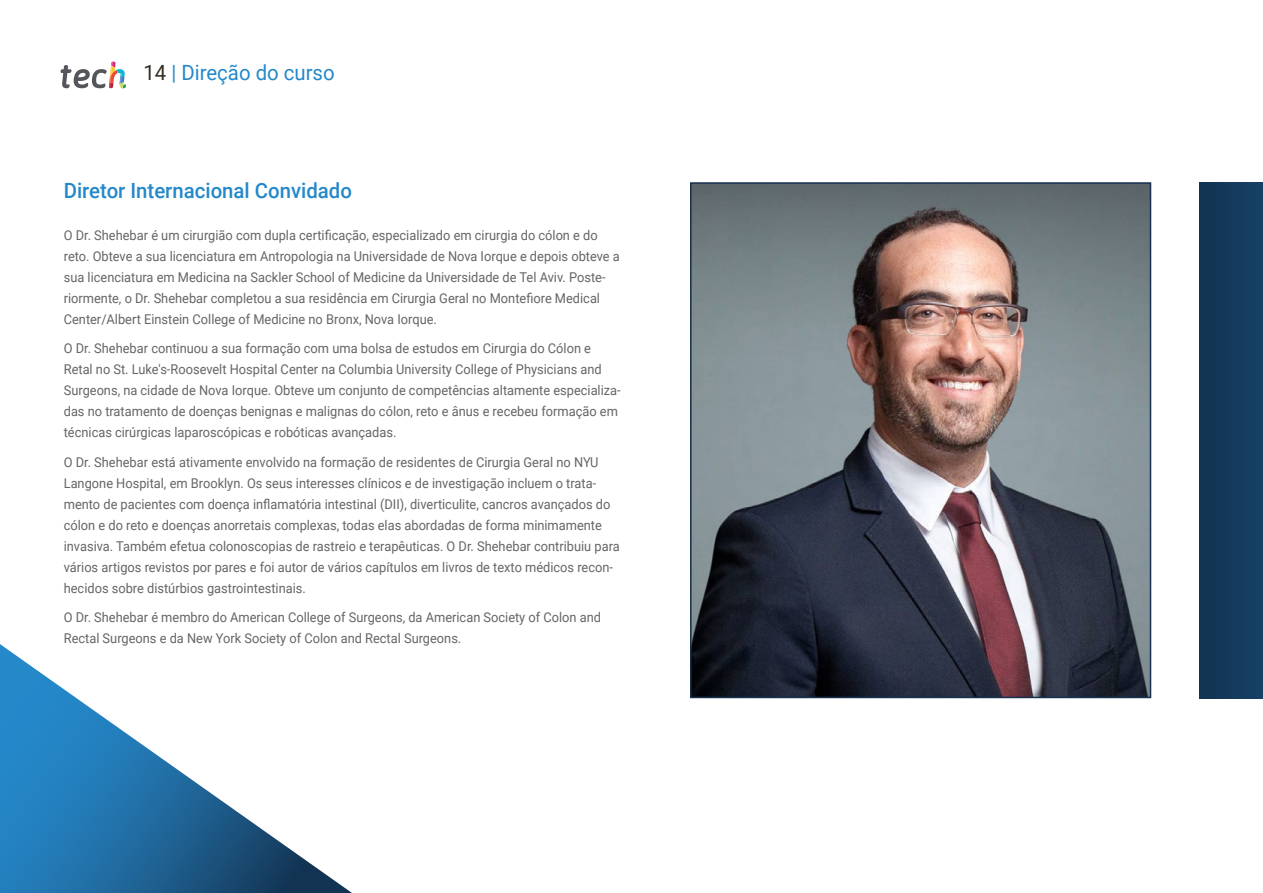
<style>
.page{position:relative;width:1263px;height:893px;background:#fff}
.page>*{position:absolute;margin:0;border:0;box-sizing:border-box;transform-origin:0 0}
.t1{font:500 21px "Roboto";color:#2488c9}
.t2{font:21px "Roboto";color:#2488c9}
.t3{font:13.5px/21px "Roboto";color:#656565;scale:.95 1}
.s1{color:#312e20}
</style>
<div class="page">
<svg style="left:61px;top:62px;width:65px;height:27px"></svg>
<img style="left:693px;top:185px;width:455px;height:510px">
<div style="left:690px;top:182px;width:461px;height:516px;border:2px solid #17304f"></div>
<svg style="left:0;top:644px;width:352px;height:249px"></svg>
<div style="left:1199px;top:182px;width:64px;height:516px;background:#14395b"></div>
<h1 class="t2" style="left:144px;top:57px;width:193px"><span class="s1">14</span> | Direção do curso</h1>
<h1 class="t1" style="left:64px;top:176px;width:290px">Diretor Internacional Convidado</h1>
<p class="t3" style="left:64px;top:224px;width:587px">O Dr. Shehebar é um cirurgião com dupla certificação, especializado em cirurgia do cólon e do reto. Obteve a sua licenciatura em Antropologia na Universidade de Nova Iorque e depois obteve a sua licenciatura em Medicina na Sackler School of Medicine da Universidade de Tel Aviv. Poste&shy;riormente, o Dr. Shehebar completou a sua residência em Cirurgia Geral no Montefiore Medical Center/Albert Einstein College of Medicine no Bronx, Nova Iorque.</p>
<p class="t3" style="left:64px;top:337px;width:588px">O Dr. Shehebar continuou a sua formação com uma bolsa de estudos em Cirurgia do Cólon e Retal no St. Luke's-Roosevelt Hospital Center na Columbia University College of Physicians and Surgeons, na cidade de Nova Iorque. Obteve um conjunto de competências altamente especializa&shy;das no tratamento de doenças benignas e malignas do cólon, reto e ânus e recebeu formação em técnicas cirúrgicas laparoscópicas e robóticas avançadas.</p>
<p class="t3" style="left:64px;top:451px;width:587px">O Dr. Shehebar está ativamente envolvido na formação de residentes de Cirurgia Geral no NYU Langone Hospital, em Brooklyn. Os seus interesses clínicos e de investigação incluem o trata&shy;mento de pacientes com doença inflamatória intestinal (DII), diverticulite, cancros avançados do cólon e do reto e doenças anorretais complexas, todas elas abordadas de forma minimamente invasiva. Também efetua colonoscopias de rastreio e terapêuticas. O Dr. Shehebar contribuiu para vários artigos revistos por pares e foi autor de vários capítulos em livros de texto médicos recon&shy;hecidos sobre distúrbios gastrointestinais.</p>
<p class="t3" style="left:64px;top:606px;width:567px">O Dr. Shehebar é membro do American College of Surgeons, da American Society of Colon and<br>Rectal Surgeons e da New York Society of Colon and Rectal Surgeons.</p>
</div>
